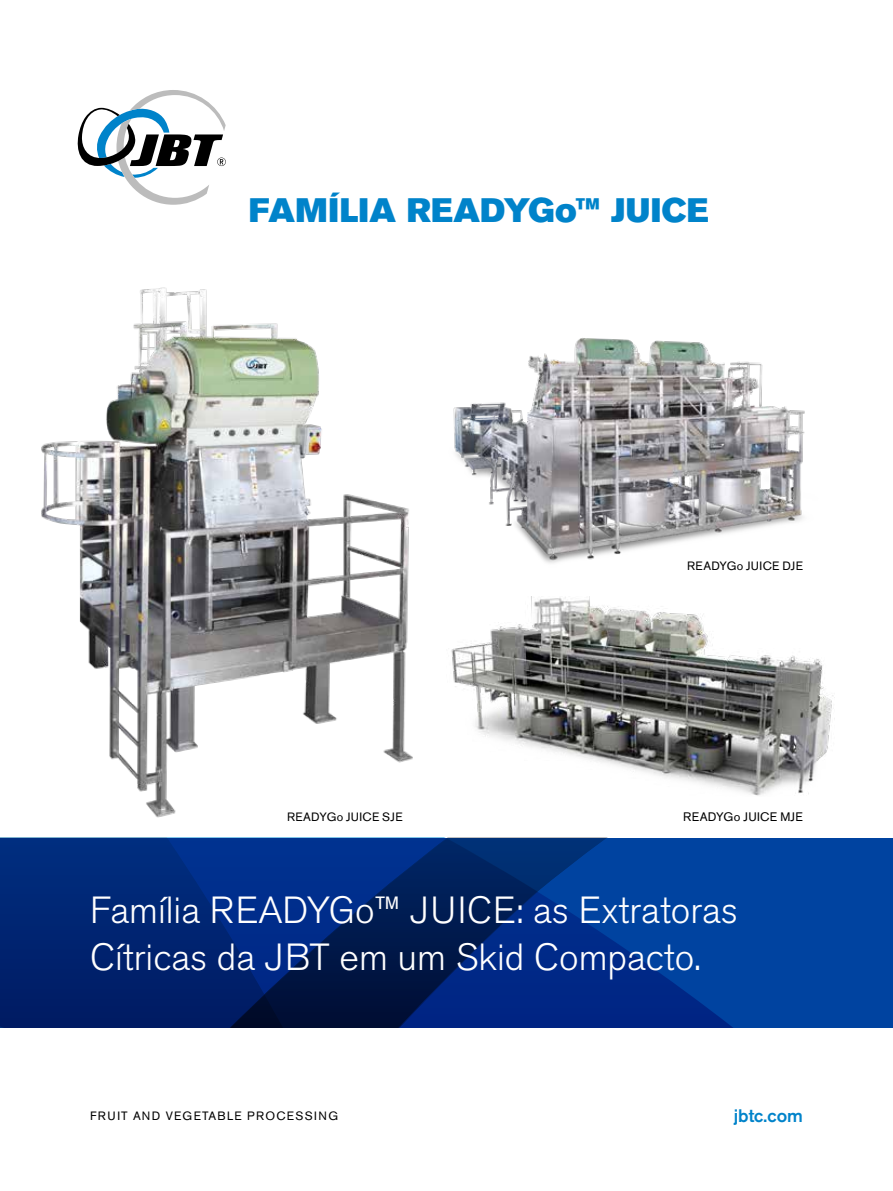
<style>
.page{position:relative;width:893px;height:1191px;background:#fff}
.page>*{position:absolute;margin:0;border:0;box-sizing:border-box;transform-origin:0 0}
.t1{font:300 37.5px/46.5px "Akzidenz Grotesk Pro";color:#fff}
.t2{font:33.6px "Akzidenz Grotesk Pro Super";letter-spacing:.01em;color:#0083ca}
.t3{font:500 18px "Akzidenz Grotesk Pro";color:#0083ca}
.t4{font:12.3px "Akzidenz Grotesk Pro";letter-spacing:.025em;color:#000}
.t5{font:12px "Akzidenz Grotesk Pro";letter-spacing:.025em;color:#000}
.t6{font:12px "Akzidenz Grotesk Pro";letter-spacing:.11em;color:#000}
</style>
<div class="page">
<svg style="left:0;top:838px;width:893px;height:189px;background:#002d7f"></svg>
<svg style="left:78px;top:90px;width:148px;height:115px"></svg>
<img style="left:451px;top:597px;width:384px;height:199px">
<img style="left:0;top:287px;width:414px;height:562px">
<img style="left:406px;top:297px;width:399px;height:282px">
<p class="t2" style="left:249px;top:189px;width:462px">FAMÍLIA READYGo™ JUICE</p>
<p class="t5" style="left:687px;top:557px;width:117px">READYGo JUICE DJE</p>
<p class="t5" style="left:287px;top:809px;width:117px">READYGo JUICE SJE</p>
<p class="t4" style="left:683px;top:809px;width:121px">READYGo JUICE MJE</p>
<p class="t1" style="left:90px;top:887px;width:650px">Família READYGo™ JUICE: as Extratoras<br>Cítricas da JBT em um Skid Compacto.</p>
<p class="t6" style="left:90px;top:1107px;width:249px">FRUIT AND VEGETABLE PROCESSING</p>
<p class="t3" style="left:734px;top:1104px;width:71px">jbtc.com</p>
</div>
